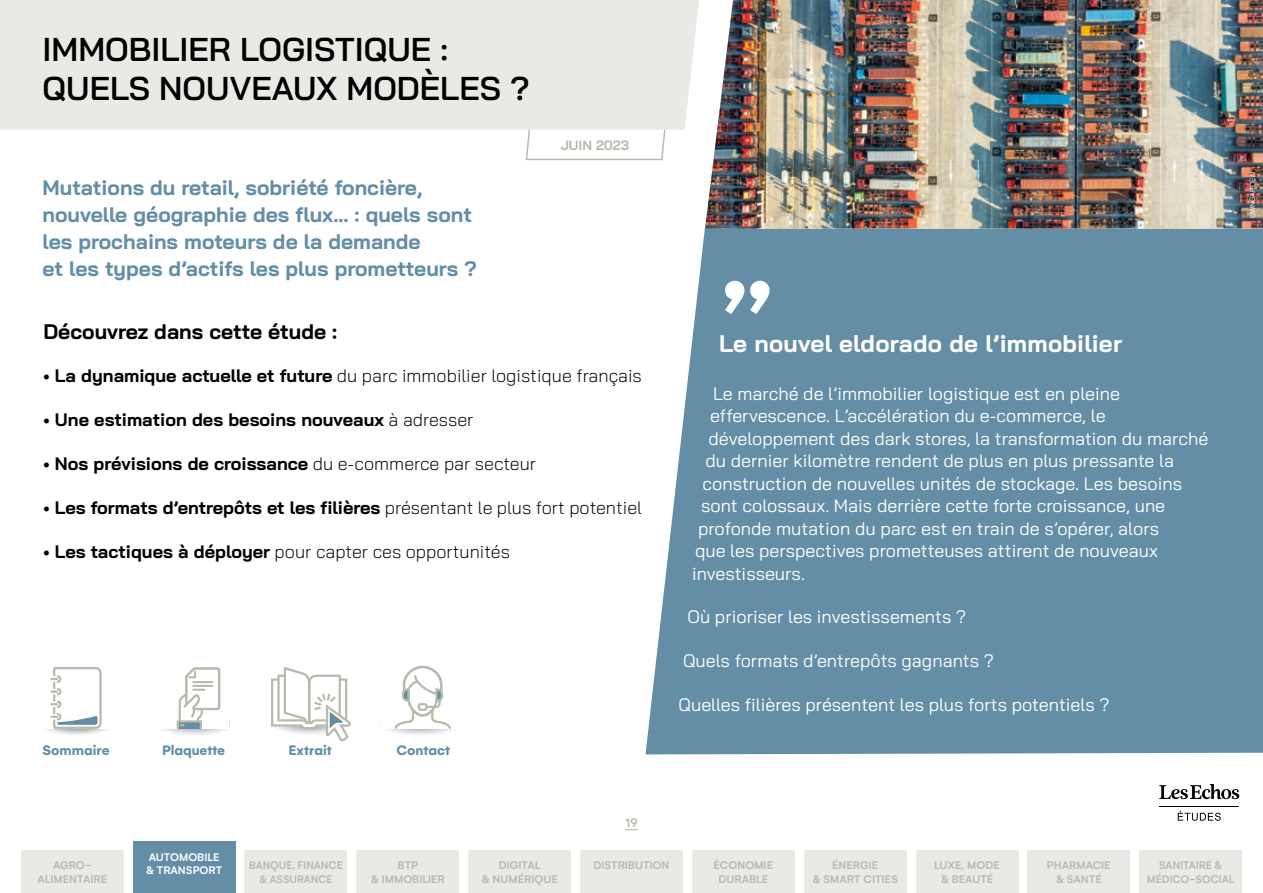
<style>
.page{position:relative;width:1263px;height:893px;background:#fff}
.page>*{position:absolute;margin:0;border:0;box-sizing:border-box;transform-origin:0 0}
.t1{font:600 33px/39px "Bai Jamjuree";color:#000}
.t2{font:700 24px "Bai Jamjuree";letter-spacing:.01em;color:#fff}
.t3{font:700 21px/27px "Bai Jamjuree";color:#638ea5}
.t4{font:700 21px "Bai Jamjuree";color:#000}
.t5{font:18px "Bai Jamjuree";color:#fff}
.t6{font:700 18px "Bai Jamjuree";color:#000}
.t7{font:300 18px "Bai Jamjuree";color:#000}
.t8{font:700 14.85px "Gelion";color:#638ea5}
.t9{font:700 13.5px "Bai Jamjuree";color:#b9baad}
.t10{font:500 13.5px "Gelion";color:#b9baad}
.t11{font:500 12px/13.5px "Gelion";color:#b9baad;text-align:center}
.t12{font:500 12px/13.5px "Gelion";color:#b9baad;text-align:center;scale:.95 1}
.t13{font:500 12px/13.5px "Gelion";color:#b9baad;text-align:center;scale:.96 1}
.t14{font:500 12px/13.5px "Gelion";color:#fff}
.t15{font:7.5px "Bai Jamjuree";color:#fff}
.s1{font-weight:700}
.s2{font-weight:300}
</style>
<div class="page">
<div style="left:580px;top:850px;width:102px;height:43px;background:#eae9e6"></div>
<hr style="left:1159px;top:806px;width:80px;height:1px;background:#000">
<svg style="left:1159px;top:784px;width:80px;height:15px"></svg>
<svg style="left:1178px;top:811px;width:43px;height:10px"></svg>
<svg style="left:625px;top:829px;width:13px;height:1px"></svg>
<div style="left:21px;top:850px;width:102px;height:43px;background:#eae9e6"></div>
<div style="left:692px;top:850px;width:102px;height:43px;background:#eae9e6"></div>
<div style="left:804px;top:850px;width:102px;height:43px;background:#eae9e6"></div>
<div style="left:916px;top:850px;width:102px;height:43px;background:#eae9e6"></div>
<div style="left:1028px;top:850px;width:102px;height:43px;background:#eae9e6"></div>
<div style="left:1140px;top:850px;width:102px;height:43px;background:#eae9e6"></div>
<div style="left:133px;top:842px;width:102px;height:51px;background:#638ea5"></div>
<div style="left:245px;top:850px;width:102px;height:43px;background:#eae9e6"></div>
<div style="left:357px;top:850px;width:102px;height:43px;background:#eae9e6"></div>
<div style="left:469px;top:850px;width:102px;height:43px;background:#eae9e6"></div>
<div style="left:645px;top:229px;width:618px;height:525px;background:#638ea5"></div>
<svg style="left:725px;top:281px;width:44px;height:33px"></svg>
<img style="left:705px;top:0;width:558px;height:229px">
<svg style="left:525px;top:130px;width:141px;height:31px"></svg>
<div style="left:0;top:0;width:699px;height:130px;background:#eae9e6"></div>
<svg style="left:388px;top:665px;width:64px;height:70px"></svg>
<svg style="left:271px;top:667px;width:80px;height:74px"></svg>
<svg style="left:163px;top:667px;width:64px;height:68px"></svg>
<svg style="left:46px;top:667px;width:62px;height:68px"></svg>
<h1 class="t1" style="left:43px;top:30px;width:488px">IMMOBILIER LOGISTIQUE :<br>QUELS NOUVEAUX MODÈLES ?</h1>
<p class="t3" style="left:43px;top:175px;width:436px">Mutations du retail, sobriété foncière, nouvelle géographie des flux... : quels sont les prochains moteurs de la demande<br>et les types d’actifs les plus prometteurs ?</p>
<p class="t9" style="left:561px;top:138px;width:70px">JUIN 2023</p>
<p class="t4" style="left:44px;top:319px;width:295px">Découvrez dans cette étude :</p>
<p class="t7" style="left:44px;top:361px;width:600px"><span class="s1">• La dynamique actuelle et future</span> du parc immobilier logistique français</p>
<p class="t6" style="left:44px;top:409px;width:431px">• Une estimation des besoins nouveaux <span class="s2">à adresser</span></p>
<p class="t6" style="left:44px;top:453px;width:494px">• Nos prévisions de croissance <span class="s2">du e-commerce par secteur</span></p>
<p class="t6" style="left:44px;top:497px;width:600px">• Les formats d’entrepôts et les filières <span class="s2">présentant le plus fort potentiel</span></p>
<p class="t7" style="left:44px;top:536px;width:468px"><span class="s1">• Les tactiques à déployer</span> pour capter ces opportunités</p>
<p class="t8" style="left:43px;top:741px;width:68px">Sommaire</p>
<p class="t8" style="left:162px;top:741px;width:65px">Plaquette</p>
<p class="t8" style="left:288px;top:741px;width:45px">Extrait</p>
<p class="t8" style="left:397px;top:741px;width:55px">Contact</p>
<h2 class="t2" style="left:719px;top:329px;width:405px">Le nouvel eldorado de l’immobilier</h2>
<p class="t5" style="left:713px;top:378px;width:408px">Le marché de l’immobilier logistique est en pleine</p>
<p class="t5" style="left:710px;top:400px;width:397px">effervescence. L’accélération du e-commerce, le</p>
<p class="t5" style="left:708px;top:423px;width:501px">développement des dark stores, la transformation du marché</p>
<p class="t5" style="left:705px;top:445px;width:470px">du dernier kilomètre rendent de plus en plus pressante la</p>
<p class="t5" style="left:702px;top:468px;width:481px">construction de nouvelles unités de stockage. Les besoins</p>
<p class="t5" style="left:701px;top:490px;width:466px">sont colossaux. Mais derrière cette forte croissance, une</p>
<p class="t5" style="left:698px;top:513px;width:463px">profonde mutation du parc est en train de s’opérer, alors</p>
<p class="t5" style="left:695px;top:535px;width:464px">que les perspectives prometteuses attirent de nouveaux</p>
<p class="t5" style="left:692px;top:558px;width:114px">investisseurs.</p>
<p class="t5" style="left:687px;top:602px;width:280px">Où prioriser les investissements ?</p>
<p class="t5" style="left:683px;top:645px;width:312px">Quels formats d’entrepôts gagnants ?</p>
<p class="t5" style="left:678px;top:689px;width:433px">Quelles filières présentent les plus forts potentiels ?</p>
<p class="t15" style="left:1246px;top:218px;width:48px;rotate:-90deg">OWNGARDEN</p>
<p class="t15" style="left:1246px;top:218px;width:24px;rotate:-90deg">XXXXX</p>
<p class="t10" style="left:625px;top:814px;width:14px">19</p>
<p class="t14" style="left:146px;top:850px;width:78px">AUTOMOBILE &amp; TRANSPORT</p>
<p class="t12" style="left:249px;top:858px;width:100px">BANQUE, FINANCE &amp; ASSURANCE</p>
<p class="t11" style="left:371px;top:858px;width:76px">BTP<br>&amp; IMMOBILIER</p>
<p class="t11" style="left:481px;top:858px;width:78px">DIGITAL<br>&amp; NUMÉRIQUE</p>
<p class="t11" style="left:37px;top:858px;width:71px">AGRO-<br>ALIMENTAIRE</p>
<p class="t11" style="left:713px;top:858px;width:61px">ÉCONOMIE<br>DURABLE</p>
<p class="t11" style="left:812px;top:858px;width:87px">ÉNERGIE<br>&amp; SMART CITIES</p>
<p class="t11" style="left:934px;top:858px;width:67px">LUXE, MODE &amp; BEAUTÉ</p>
<p class="t11" style="left:1047px;top:858px;width:65px">PHARMACIE &amp; SANTÉ</p>
<p class="t13" style="left:1147px;top:858px;width:93px">SANITAIRE &amp;<br>MÉDICO-SOCIAL</p>
<p class="t11" style="left:593px;top:858px;width:78px">DISTRIBUTION</p>
</div>
